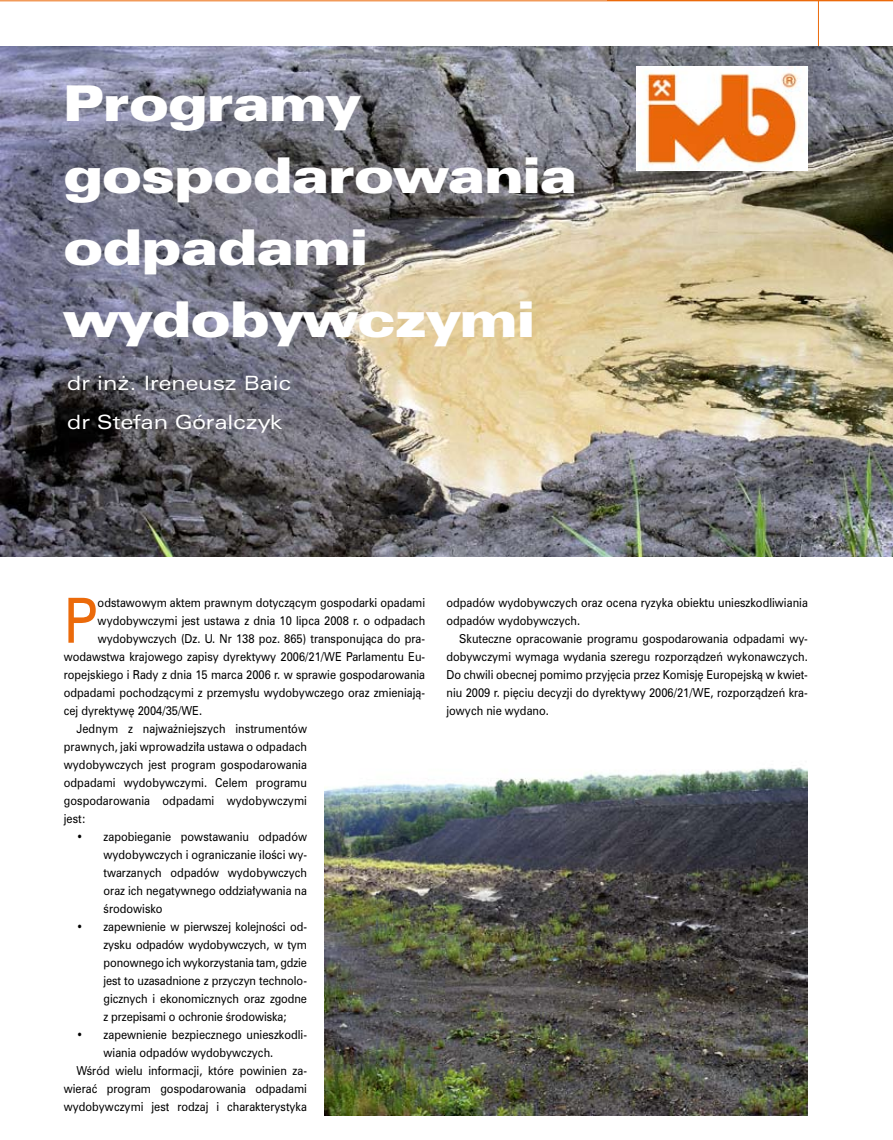
<style>
.page{position:relative;width:893px;height:1140px;background:#fff}
.page>*{position:absolute;margin:0;border:0;box-sizing:border-box;transform-origin:0 0}
.t1{font:56.7px "Zurich PL";color:#eb6a0a;scale:.9 1}
.t2{font:45px/72px "Zurich U Blk Ex PL";color:#fff}
.t3{font:18px "Zurich Ex PL";color:#fff}
.t4{font:11.25px/18px "Zurich PL";color:#000;text-align:justify;scale:.9 1}
</style>
<div class="page">
<hr style="left:0;top:1px;width:893px;height:1px;background:#eb6a0a">
<hr style="left:818px;top:0;width:1px;height:108px;background:#eb6a0a">
<hr style="left:607px;top:0;width:286px;height:1px;background:#eb6a0a">
<img style="left:0;top:47px;width:893px;height:509px">
<img style="left:637px;top:66px;width:171px;height:105px">
<img style="left:324px;top:767px;width:484px;height:348px">
<h2 class="t2" style="left:64px;top:67px;width:515px">Programy gospodarowania odpadami wydobywczymi</h2>
<h3 class="t3" style="left:67px;top:371px;width:225px">dr inż. Ireneusz Baic</h3>
<h3 class="t3" style="left:67px;top:410px;width:217px">dr Stefan Góralczyk</h3>
<h1 class="t1" style="left:64px;top:582px;width:39px">P</h1>
<p class="t4" style="left:98px;top:593px;width:365px">odstawowym aktem prawnym dotyczącym gospodarki opadami</p>
<p class="t4" style="left:98px;top:611px;width:365px">wydobywczymi jest ustawa z dnia 10 lipca 2008 r. o odpadach</p>
<p class="t4" style="left:98px;top:629px;width:365px">wydobywczych (Dz. U. Nr 138 poz. 865) transponująca do pra-</p>
<p class="t4" style="left:64px;top:647px;width:403px">wodawstwa krajowego zapisy dyrektywy 2006/21/WE Parlamentu Eu-</p>
<p class="t4" style="left:64px;top:665px;width:403px">ropejskiego i Rady z dnia 15 marca 2006 r. w sprawie gospodarowania</p>
<p class="t4" style="left:64px;top:683px;width:403px">odpadami pochodzącymi z przemysłu wydobywczego oraz zmieniają-</p>
<p class="t4" style="left:64px;top:701px;width:155px">cej dyrektywę 2004/35/WE.</p>
<p class="t4" style="left:77px;top:719px;width:258px">Jednym z najważniejszych instrumentów</p>
<p class="t4" style="left:64px;top:737px;width:272px">prawnych, jaki wprowadziła ustawa o odpadach</p>
<p class="t4" style="left:64px;top:755px;width:272px">wydobywczych jest program gospodarowania</p>
<p class="t4" style="left:64px;top:773px;width:272px">odpadami wydobywczymi. Celem programu</p>
<p class="t4" style="left:64px;top:791px;width:272px">gospodarowania odpadami wydobywczymi</p>
<p class="t4" style="left:64px;top:809px;width:26px">jest:</p>
<p class="t4" style="left:104px;top:827px;width:228px;text-indent:-27px">• zapobieganie powstawaniu odpadów wydobywczych i ograniczanie ilości wy&shy;twarzanych odpadów wydobywczych oraz ich negatywnego oddziaływania na środowisko</p>
<p class="t4" style="left:104px;top:917px;width:228px;text-indent:-27px">• zapewnienie w pierwszej kolejności od&shy;zysku odpadów wydobywczych, w tym ponownego ich wykorzystania tam, gdzie jest to uzasadnione z przyczyn technolo&shy;gicznych i ekonomicznych oraz zgodne z przepisami o ochronie środowiska;</p>
<p class="t4" style="left:77px;top:1025px;width:258px">• zapewnienie bezpiecznego unieszkodli-</p>
<p class="t4" style="left:104px;top:1043px;width:190px">wiania odpadów wydobywczych.</p>
<p class="t4" style="left:77px;top:1061px;width:258px">Wśród wielu informacji, które powinien za-</p>
<p class="t4" style="left:64px;top:1079px;width:272px">wierać program gospodarowania odpadami</p>
<p class="t4" style="left:64px;top:1097px;width:272px">wydobywczymi jest rodzaj i charakterystyka</p>
<p class="t4" style="left:446px;top:593px;width:403px">odpadów wydobywczych oraz ocena ryzyka obiektu unieszkodliwiania odpadów wydobywczych.</p>
<p class="t4" style="left:446px;top:629px;width:403px;text-indent:13px">Skuteczne opracowanie programu gospodarowania odpadami wy&shy;dobywczymi wymaga wydania szeregu rozporządzeń wykonawczych.<br>Do chwili obecnej pomimo przyjęcia przez Komisję Europejską w kwiet&shy;niu 2009 r. pięciu decyzji do dyrektywy 2006/21/WE, rozporządzeń kra&shy;jowych nie wydano.</p>
</div>
